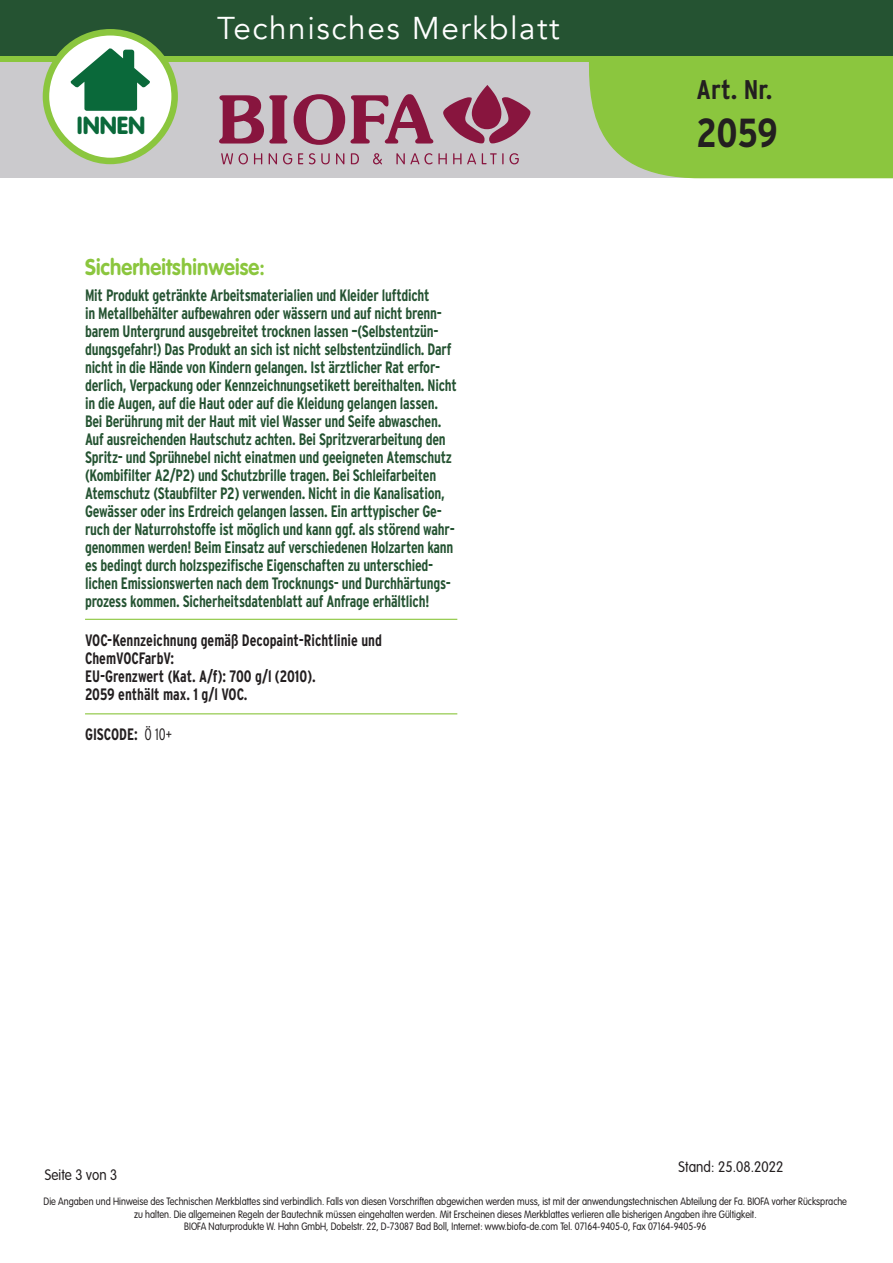
<style>
.page{position:relative;width:893px;height:1263px;background:#fff}
.page>*{position:absolute;margin:0;border:0;box-sizing:border-box;transform-origin:0 0}
.t1{font:700 condensed 40.5px "Interstate";color:#231f20}
.t2{font:31.5px "Avenir";letter-spacing:.05em;color:#fff}
.t3{font:700 condensed 27px "Interstate";color:#231f20}
.t4{font:900 24.3px "VAG Rounded";color:#0a693a}
.t5{font:700 22.5px "VAG Rounded Std";letter-spacing:.005em;color:#8bc63e;scale:.9 1}
.t6{font:700 condensed 16.5px/18px "Interstate";letter-spacing:-.015em;color:#255332;scale:.9 1}
.t7{font:700 condensed 16.5px/18px "Interstate";color:#231f20;scale:.9 1}
.t8{font:300 15px "VAG Rounded Std";letter-spacing:.005em;color:#231f20;scale:.9 1}
.t9{font:300 10.5px/12.6px "VAG Rounded Std";color:#231f20;text-align:center;scale:.87 1}
.s1{font-weight:300}
</style>
<div class="page">
<hr style="left:85px;top:619px;width:372px;height:1px;background:#8bc63e">
<div style="left:0;top:0;width:893px;height:178px;background:#cbcacd"></div>
<svg style="left:589px;top:62px;width:304px;height:117px;background:#8fc648"></svg>
<svg style="left:0;top:55px;width:893px;height:7px;background:#7cb53c"></svg>
<div style="left:0;top:0;width:893px;height:55px;background:#255332"></div>
<svg style="left:221px;top:153px;width:12px;height:11px"></svg>
<svg style="left:239px;top:153px;width:9px;height:11px"></svg>
<svg style="left:254px;top:153px;width:8px;height:11px"></svg>
<svg style="left:269px;top:153px;width:8px;height:11px"></svg>
<svg style="left:283px;top:153px;width:9px;height:11px"></svg>
<svg style="left:298px;top:153px;width:5px;height:11px"></svg>
<svg style="left:309px;top:153px;width:21px;height:11px"></svg>
<svg style="left:336px;top:153px;width:8px;height:11px"></svg>
<svg style="left:351px;top:153px;width:8px;height:11px"></svg>
<svg style="left:373px;top:153px;width:9px;height:11px"></svg>
<svg style="left:396px;top:153px;width:51px;height:11px"></svg>
<svg style="left:453px;top:153px;width:8px;height:11px"></svg>
<svg style="left:467px;top:153px;width:9px;height:11px"></svg>
<svg style="left:482px;top:153px;width:37px;height:11px"></svg>
<svg style="left:443px;top:85px;width:87px;height:58px"></svg>
<svg style="left:219px;top:95px;width:68px;height:49px"></svg>
<svg style="left:294px;top:94px;width:139px;height:51px"></svg>
<div style="left:46px;top:32px;width:129px;height:129px;background:#fff;border-radius:50%"></div>
<div style="left:43px;top:29px;width:135px;height:135px;border:7px solid #8bc63e;border-radius:50%"></div>
<svg style="left:70px;top:48px;width:80px;height:63px"></svg>
<hr style="left:85px;top:713px;width:372px;height:1px;background:#8bc63e">
<h3 class="t4" style="left:77px;top:111px;width:70px">INNEN</h3>
<h2 class="t2" style="left:217px;top:9px;width:344px">Technisches Merkblatt</h2>
<h3 class="t5" style="left:85px;top:253px;width:201px">Sicherheitshinweise:</h3>
<p class="t6" style="left:85px;top:286px;width:415px">Mit Produkt getränkte Arbeitsmaterialien und Kleider luftdicht<br>in Metallbehälter aufbewahren oder wässern und auf nicht brenn&shy;barem Untergrund ausgebreitet trocknen lassen –(Selbstentzün&shy;dungsgefahr!) Das Produkt an sich ist nicht selbstentzündlich. Darf nicht in die Hände von Kindern gelangen. Ist ärztlicher Rat erfor&shy;derlich, Verpackung oder Kennzeichnungsetikett bereithalten. Nicht in die Augen, auf die Haut oder auf die Kleidung gelangen lassen.<br>Bei Berührung mit der Haut mit viel Wasser und Seife abwaschen.<br>Auf ausreichenden Hautschutz achten. Bei Spritzverarbeitung den Spritz- und Sprühnebel nicht einatmen und geeigneten Atemschutz (Kombifilter A2/P2) und Schutzbrille tragen. Bei Schleifarbeiten Atemschutz (Staubfilter P2) verwenden. Nicht in die Kanalisation, Gewässer oder ins Erdreich gelangen lassen. Ein arttypischer Ge&shy;ruch der Naturrohstoffe ist möglich und kann ggf. als störend wahr&shy;genommen werden! Beim Einsatz auf verschiedenen Holzarten kann es bedingt durch holzspezifische Eigenschaften zu unterschied&shy;lichen Emissionswerten nach dem Trocknungs- und Durchhärtungs&shy;prozess kommen. Sicherheitsdatenblatt auf Anfrage erhältlich!</p>
<p class="t7" style="left:85px;top:631px;width:331px">VOC-Kennzeichnung gemäß Decopaint-Richtlinie und ChemVOCFarbV:<br>EU-Grenzwert (Kat. A/f): 700 g/l (2010).<br>2059 enthält max. 1 g/l VOC.</p>
<p class="t7" style="left:85px;top:725px;width:98px">GISCODE: <span class="s1">Ö 10+</span></p>
<h3 class="t3" style="left:697px;top:73px;width:77px">Art. Nr.</h3>
<h1 class="t1" style="left:697px;top:108px;width:83px">2059</h1>
<p class="t8" style="left:45px;top:1166px;width:82px">Seite 3 von 3</p>
<p class="t8" style="left:679px;top:1159px;width:118px">Stand: 25.08.2022</p>
<p class="t9" style="left:44px;top:1195px;width:925px">Die Angaben und Hinweise des Technischen Merkblattes sind verbindlich. Falls von diesen Vorschriften abgewichen werden muss, ist mit der anwendungstechnischen Abteilung der Fa. BIOFA vorher Rücksprache zu halten. Die allgemeinen Regeln der Bautechnik müssen eingehalten werden. Mit Erscheinen dieses Merkblattes verlieren alle bisherigen Angaben ihre Gültigkeit.<br>BIOFA Naturprodukte W. Hahn GmbH, Dobelstr. 22, D-73087 Bad Boll, Internet: www.biofa-de.com Tel. 07164-9405-0, Fax 07164-9405-96</p>
</div>
